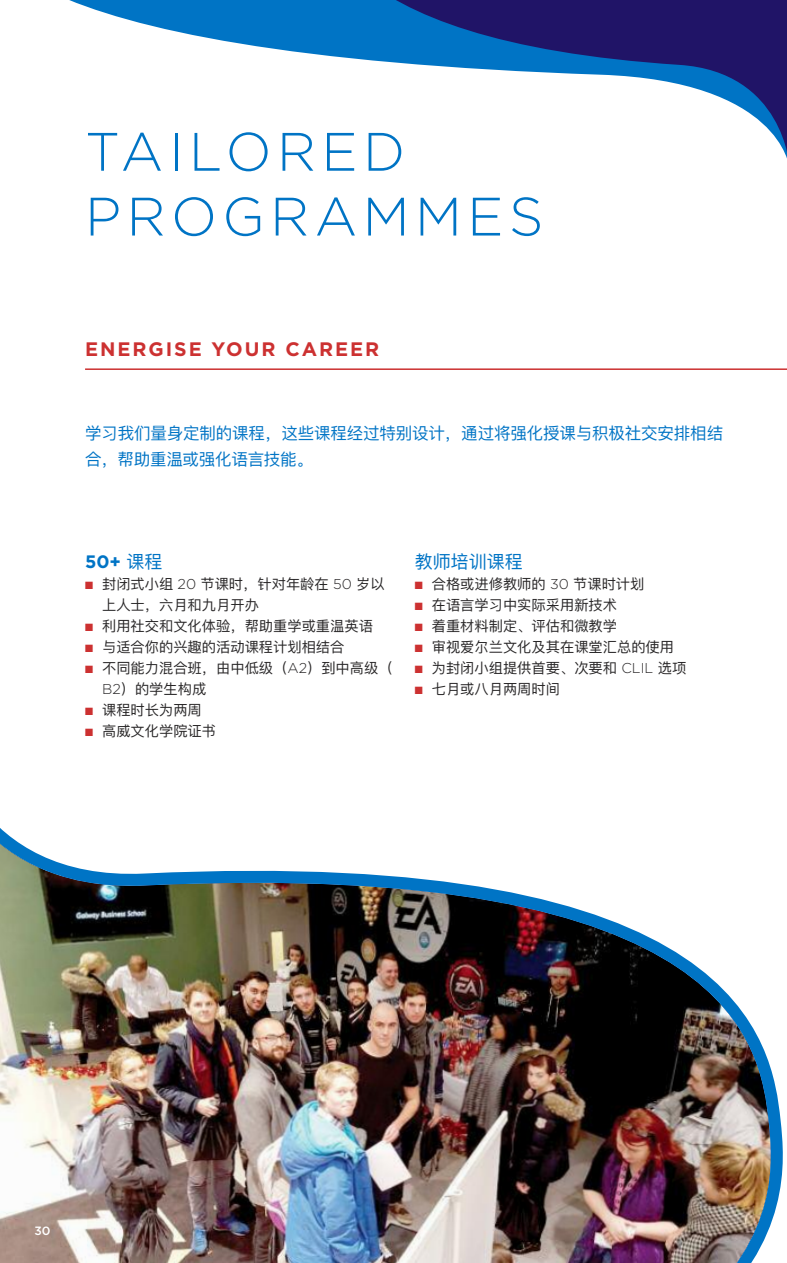
<style>
.page{position:relative;width:787px;height:1263px;background:#fff}
.page>*{position:absolute;margin:0;border:0;box-sizing:border-box;transform-origin:0 0}
.t1{font:300 54px/64.8px "Gotham";letter-spacing:.1em;color:#0074c5}
.t2{font:700 19.5px "Gotham";letter-spacing:.1em;color:#cc3131}
.t3{font:18px "Ping Fang SC";color:#0074c5}
.t4{font:700 18px "Gotham";color:#0074c5}
.t5{font:16.5px/25.5px "Ping Fang SC";letter-spacing:-.01em;color:#0074c5}
.t6{font:14.25px/21px "Ping Fang SC";color:#272526}
.t7{font:500 12px "Gotham";color:#fff}
.s1{font-family:"Ping Fang SC";font-weight:400}
.s2{color:#cc3131}
.s3{font-family:"Gotham";font-weight:300}
</style>
<div class="page">
<hr style="left:85px;top:368px;width:702px;height:2px;background:#cc3131">
<svg style="left:69px;top:0;width:242px;height:54px;fill:#0074c5"></svg>
<svg style="left:311px;top:0;width:476px;height:159px"></svg>
<img style="left:0;top:828px;width:783px;height:435px">
<h1 class="t1" style="left:85px;top:120px;width:460px">TAILORED<br>PROGRAMMES</h1>
<h2 class="t2" style="left:85px;top:338px;width:296px">ENERGISE YOUR CAREER</h2>
<p class="t5" style="left:85px;top:421px;width:639px">学习我们量身定制的课程，这些课程经过特别设计，通过将强化授课与积极社交安排相结合，帮助重温或强化语言技能。</p>
<p class="t4" style="left:85px;top:551px;width:79px">50+ <span class="s1">课程</span></p>
<p class="t6" style="left:102px;top:574px;width:284px;text-indent:-17px"><span class="s2">■</span> 封闭式小组 <span class="s3">20</span> 节课时，针对年龄在 <span class="s3">50</span> 岁以上人士，六月和九月开办</p>
<p class="t6" style="left:85px;top:616px;width:289px"><span class="s2">■</span> 利用社交和文化体验，帮助重学或重温英语</p>
<p class="t6" style="left:85px;top:637px;width:261px"><span class="s2">■</span> 与适合你的兴趣的活动课程计划相结合</p>
<p class="t6" style="left:102px;top:658px;width:292px;text-indent:-17px"><span class="s2">■</span> 不同能力混合班，由中低级（<span class="s3">A2</span>）到中高级（<br><span class="s3">B2</span>）的学生构成</p>
<p class="t6" style="left:85px;top:700px;width:118px"><span class="s2">■</span> 课程时长为两周</p>
<p class="t6" style="left:85px;top:721px;width:133px"><span class="s2">■</span> 高威文化学院证书</p>
<p class="t3" style="left:415px;top:551px;width:109px">教师培训课程</p>
<p class="t6" style="left:415px;top:574px;width:231px"><span class="s2">■</span> 合格或进修教师的 <span class="s3">30</span> 节课时计划</p>
<p class="t6" style="left:415px;top:595px;width:204px"><span class="s2">■</span> 在语言学习中实际采用新技术</p>
<p class="t6" style="left:415px;top:616px;width:204px"><span class="s2">■</span> 着重材料制定、评估和微教学</p>
<p class="t6" style="left:415px;top:637px;width:261px"><span class="s2">■</span> 审视爱尔兰文化及其在课堂汇总的使用</p>
<p class="t6" style="left:415px;top:658px;width:273px"><span class="s2">■</span> 为封闭小组提供首要、次要和 <span class="s3">CLIL</span> 选项</p>
<p class="t6" style="left:415px;top:679px;width:147px"><span class="s2">■</span> 七月或八月两周时间</p>
<p class="t7" style="left:34px;top:1223px;width:18px">30</p>
</div>
